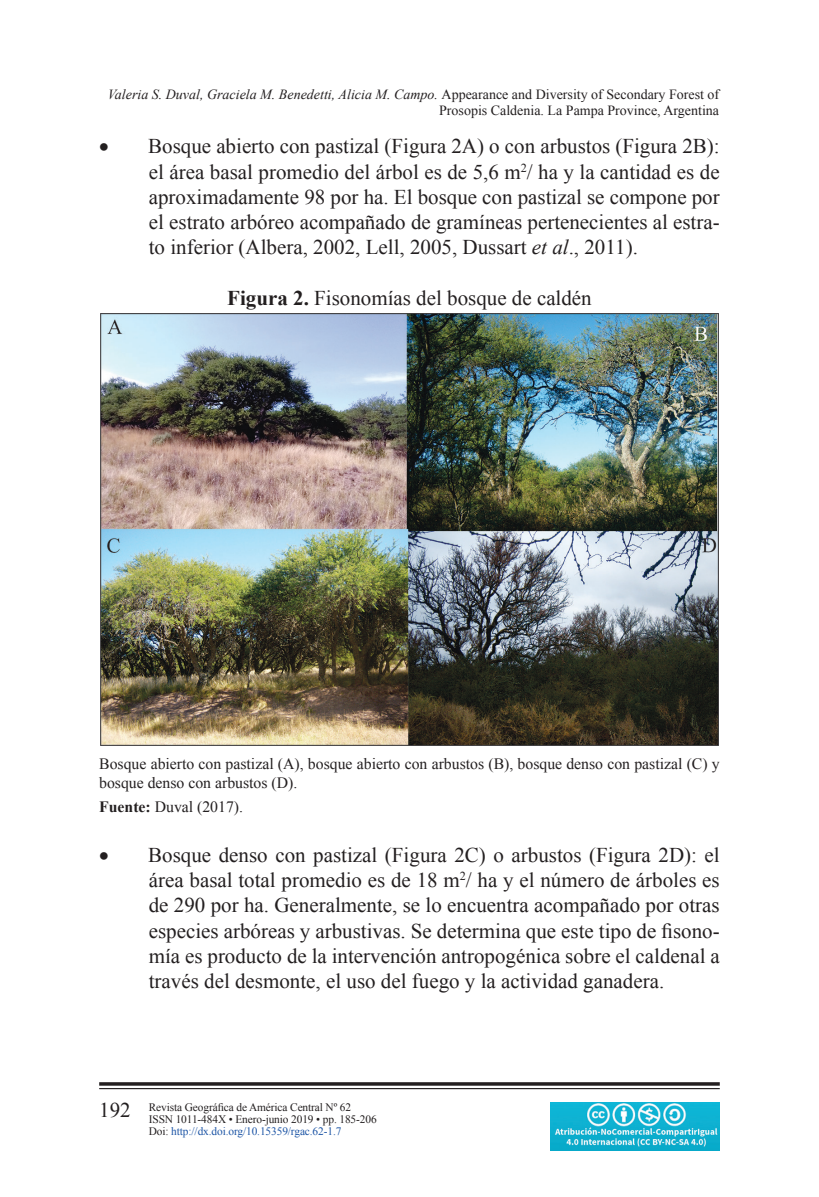
<style>
.page{position:relative;width:819px;height:1197px;background:#fff}
.page>*{position:absolute;margin:0;border:0;box-sizing:border-box;transform-origin:0 0}
.t1{font:21px/25.2px "Times New Roman";color:#231f20;text-align:justify}
.t2{font:15.75px/18.9px "Times New Roman";color:#231f20}
.t3{font:14px/16.8px "Times New Roman";color:#231f20;text-align:right}
.t4{font:11.38px/12.2px "Times New Roman";letter-spacing:-.01em;color:#231f20}
.s1{font-style:italic}
.s2{font-weight:700}
.s3{font-size:21px}
.s4{color:#1e56a6}
</style>
<div class="page">
<svg style="left:99px;top:1082px;width:621px;height:4px;background:#3e3a3b"></svg>
<hr style="left:99px;top:1088px;width:621px;height:1px;background:#231f20">
<img style="left:550px;top:1103px;width:170px;height:47px">
<img style="left:100px;top:314px;width:619px;height:431px">
<p class="t3" style="left:108px;top:85px;width:613px"><span class="s1">Valeria S. Duval, Graciela M. Benedetti, Alicia M. Campo.</span> Appearance and Diversity of Secondary Forest of<br>Prosopis Caldenia. La Pampa Province, Argentina</p>
<p class="t1" style="left:149px;top:134px;width:572px;text-indent:-50px">• Bosque abierto con pastizal (Figura 2A) o con arbustos (Figura 2B): el área basal promedio del árbol es de 5,6 m<sup>2</sup>/ ha y la cantidad es de aproximadamente 98 por ha. El bosque con pastizal se compone por el estrato arbóreo acompañado de gramíneas pertenecientes al estra&shy;to inferior (Albera, 2002, Lell, 2005, Dussart <span class="s1">et al</span>., 2011).</p>
<p class="t1" style="left:227px;top:285px;width:366px"><span class="s2">Figura 2.</span> Fisonomías del bosque de caldén</p>
<p class="t2" style="left:99px;top:754px;width:622px">Bosque abierto con pastizal (A), bosque abierto con arbustos (B), bosque denso con pastizal (C) y bosque denso con arbustos (D).</p>
<p class="t2" style="left:99px;top:797px;width:145px"><span class="s2">Fuente:</span> Duval (2017).</p>
<p class="t1" style="left:149px;top:842px;width:572px;text-indent:-50px">• Bosque denso con pastizal (Figura 2C) o arbustos (Figura 2D): el área basal total promedio es de 18 m<sup>2</sup>/ ha y el número de árboles es de 290 por ha. Generalmente, se lo encuentra acompañado por otras especies arbóreas y arbustivas. Se determina que este tipo de fisono&shy;mía es producto de la intervención antropogénica sobre el caldenal a través del desmonte, el uso del fuego y la actividad ganadera.</p>
<p class="t4" style="left:149px;top:1101px;width:229px;text-indent:-50px"><span class="s3">192</span> Revista Geográfica de América Central Nº 62<br>ISSN 1011-484X • Enero-junio 2019 • pp. 185-206<br>Doi: <span class="s4">http://dx.doi.org/10.15359/rgac.62-1.7</span></p>
</div>
